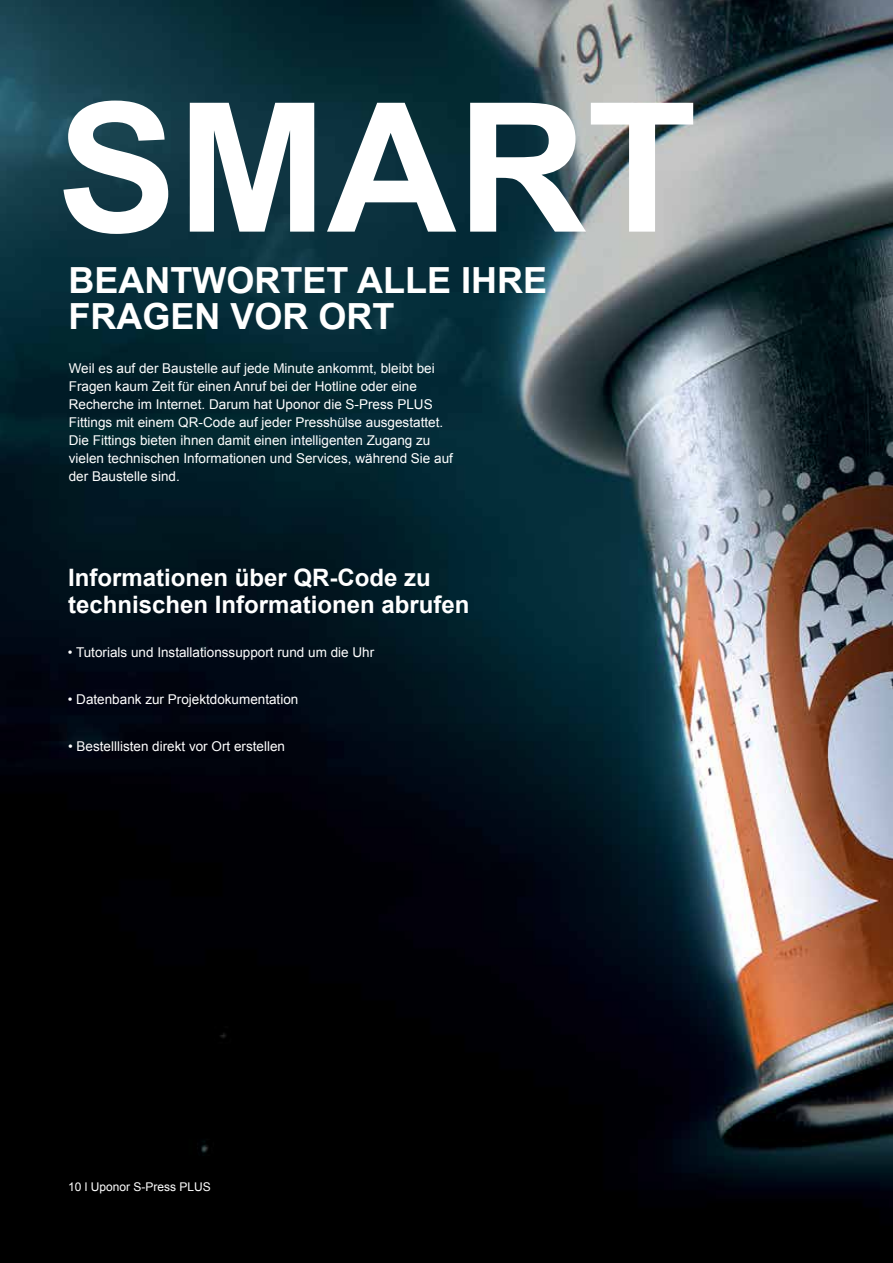
<style>
.page{position:relative;width:893px;height:1263px;background:#fff}
.page>*{position:absolute;margin:0;border:0;box-sizing:border-box;transform-origin:0 0}
.t1{font:700 180px "Arial";color:#fff}
.t2{font:700 36px/36px "Arial";color:#fff}
.t3{font:700 24px/27px "Arial";color:#fff}
.t4{font:13.5px/18px "Arial";color:#fff}
.t5{font:12px "Arial";color:#fff}
</style>
<div class="page">
<img style="left:0;top:0;width:893px;height:1263px">
<h1 class="t1" style="left:57px;top:48px;width:641px">SMART</h1>
<h2 class="t2" style="left:69px;top:264px;width:480px">BEANTWORTET ALLE IHRE<br>FRAGEN VOR ORT</h2>
<p class="t4" style="left:69px;top:359px;width:386px">Weil es auf der Baustelle auf jede Minute ankommt, bleibt bei Fragen kaum Zeit für einen Anruf bei der Hotline oder eine Recherche im Internet. Darum hat Uponor die S-Press PLUS Fittings mit einem QR-Code auf jeder Presshülse ausgestattet.<br>Die Fittings bieten ihnen damit einen intelligenten Zugang zu vielen technischen Informationen und Services, während Sie auf der Baustelle sind.</p>
<h3 class="t3" style="left:68px;top:565px;width:403px">Informationen über QR-Code zu technischen Informationen abrufen</h3>
<p class="t4" style="left:68px;top:643px;width:308px">• Tutorials und Installationssupport rund um die Uhr</p>
<p class="t4" style="left:68px;top:691px;width:232px">• Datenbank zur Projektdokumentation</p>
<p class="t4" style="left:68px;top:738px;width:219px">• Bestelllisten direkt vor Ort erstellen</p>
<p class="t5" style="left:68px;top:1179px;width:144px">10 l Uponor S-Press PLUS</p>
</div>
